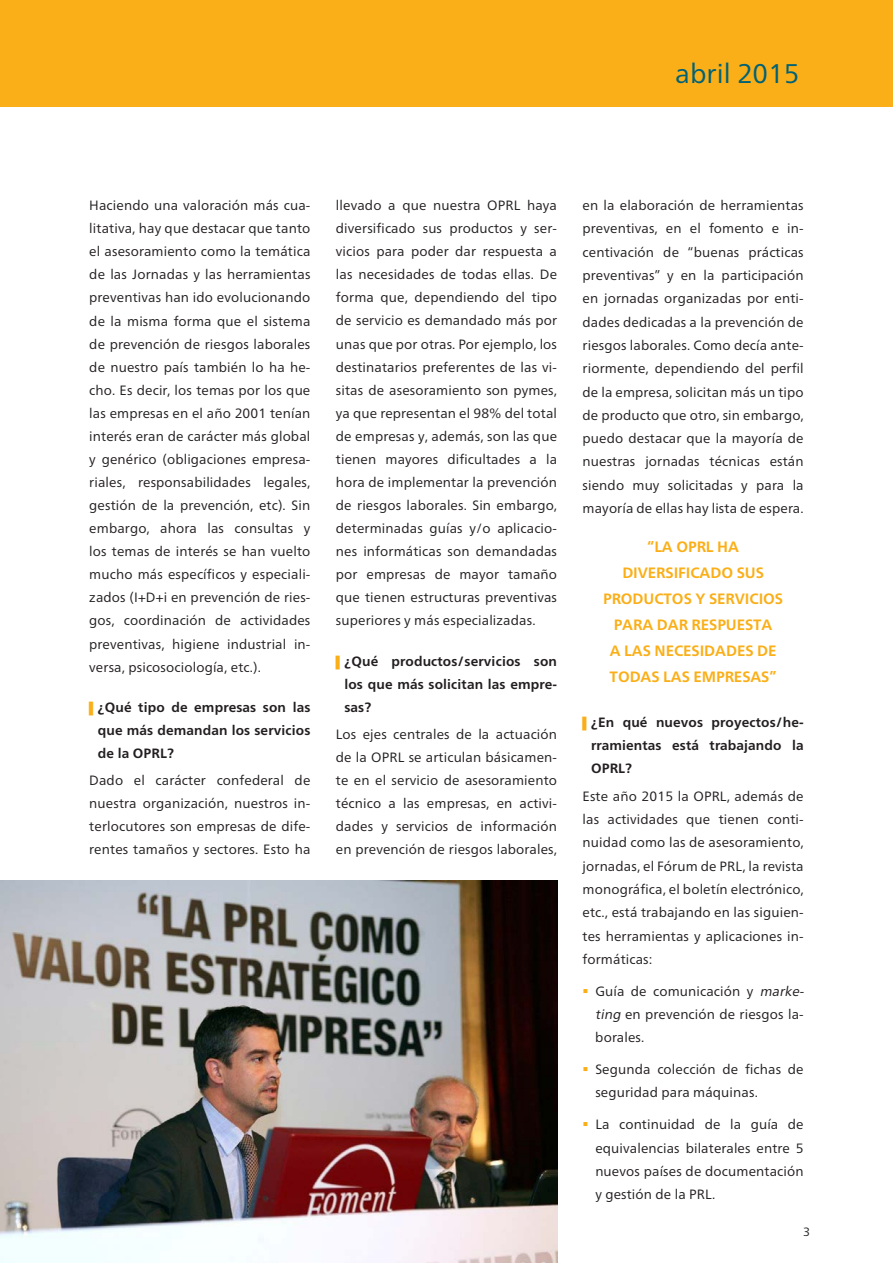
<style>
.page{position:relative;width:893px;height:1263px;background:#fff}
.page>*{position:absolute;margin:0;border:0;box-sizing:border-box;transform-origin:0 0}
.t1{font:27px "Frutiger Neue LT Pro";color:#016176}
.DESTACADO{font:700 15px/26px "Frutiger Neue LT Pro";letter-spacing:-.005em;color:#faaf18;text-align:center}
.texto_artículos{font:13.5px/23.1px "Frutiger Neue LT Pro";letter-spacing:.01em;color:#231f20;text-align:justify}
.t2{font:700 13.5px/23.1px "Frutiger Neue LT Pro";letter-spacing:.01em;color:#231f20;text-align:justify}
.texto_artículos-2{font:12px "Frutiger Neue LT Pro";color:#231f20}
.s1{font-family:"Courier New";color:#faaf18}
.s2{font-style:italic}
</style>
<div class="page">
<div style="left:0;top:0;width:893px;height:106px;background:#faaf18"></div>
<img style="left:0;top:880px;width:557px;height:383px">
<h1 class="t1" style="left:675px;top:57px;width:126px">abril 2015</h1>
<p class="texto_artículos" style="left:89px;top:194px;width:223px">Haciendo una valoración más cua&shy;litativa, hay que destacar que tanto el asesoramiento como la temática de las Jornadas y las herramientas preventivas han ido evolucionando de la misma forma que el sistema de prevención de riesgos laborales de nuestro país también lo ha he&shy;cho. Es decir, los temas por los que las empresas en el año 2001 tenían interés eran de carácter más global y genérico (obligaciones empresa&shy;riales, responsabilidades legales, gestión de la prevención, etc). Sin embargo, ahora las consultas y los temas de interés se han vuelto mucho más específicos y especiali&shy;zados (I+D+i en prevención de ries&shy;gos, coordinación de actividades preventivas, higiene industrial in&shy;versa, psicosociología, etc.).</p>
<p class="t2" style="left:98px;top:695px;width:214px;text-indent:-9px"><span class="s1">▌</span>¿Qué tipo de empresas son las que más demandan los servicios de la OPRL?</p>
<p class="texto_artículos" style="left:89px;top:769px;width:223px">Dado el carácter confederal de nuestra organización, nuestros in&shy;terlocutores son empresas de dife&shy;rentes tamaños y sectores. Esto ha</p>
<p class="texto_artículos" style="left:336px;top:194px;width:223px">llevado a que nuestra OPRL haya diversificado sus productos y ser&shy;vicios para poder dar respuesta a las necesidades de todas ellas. De forma que, dependiendo del tipo de servicio es demandado más por unas que por otras. Por ejemplo, los destinatarios preferentes de las vi&shy;sitas de asesoramiento son pymes, ya que representan el 98% del total de empresas y, además, son las que tienen mayores dificultades a la hora de implementar la prevención de riesgos laborales. Sin embargo, determinadas guías y/o aplicacio&shy;nes informáticas son demandadas por empresas de mayor tamaño que tienen estructuras preventivas superiores y más especializadas.</p>
<p class="t2" style="left:344px;top:649px;width:214px;text-indent:-9px"><span class="s1">▌</span>¿Qué productos/servicios son los que más solicitan las empre&shy;sas?</p>
<p class="texto_artículos" style="left:336px;top:723px;width:223px">Los ejes centrales de la actuación de la OPRL se articulan básicamen&shy;te en el servicio de asesoramiento técnico a las empresas, en activi&shy;dades y servicios de información en prevención de riesgos laborales,</p>
<p class="texto_artículos" style="left:583px;top:194px;width:223px">en la elaboración de herramientas preventivas, en el fomento e in&shy;centivación de “buenas prácticas preventivas” y en la participación en jornadas organizadas por enti&shy;dades dedicadas a la prevención de riesgos laborales. Como decía ante&shy;riormente, dependiendo del perfil de la empresa, solicitan más un tipo de producto que otro, sin embargo, puedo destacar que la mayoría de nuestras jornadas técnicas están siendo muy solicitadas y para la mayoría de ellas hay lista de espera.</p>
<p class="DESTACADO" style="left:603px;top:534px;width:181px">“LA OPRL HA<br>DIVERSIFICADO SUS<br>PRODUCTOS Y SERVICIOS<br>PARA DAR RESPUESTA<br>A LAS NECESIDADES DE<br>TODAS LAS EMPRESAS”</p>
<p class="t2" style="left:591px;top:710px;width:214px;text-indent:-9px"><span class="s1">▌</span>¿En qué nuevos proyectos/he&shy;rramientas está trabajando la OPRL?</p>
<p class="texto_artículos" style="left:583px;top:784px;width:223px">Este año 2015 la OPRL, además de las actividades que tienen conti&shy;nuidad como las de asesoramiento, jornadas, el Fórum de PRL, la revista monográfica, el boletín electrónico, etc., está trabajando en las siguien&shy;tes herramientas y aplicaciones in&shy;formáticas:</p>
<p class="texto_artículos" style="left:595px;top:979px;width:213px;text-align:left">Guía de comunicación y <span class="s2">marke&shy;ting</span> en prevención de riesgos la&shy;borales.</p>
<p class="texto_artículos" style="left:595px;top:1058px;width:210px">Segunda colección de fichas de seguridad para máquinas.</p>
<p class="texto_artículos" style="left:595px;top:1113px;width:210px">La continuidad de la guía de equivalencias bilaterales entre 5 nuevos países de documentación y gestión de la PRL.</p>
<p class="texto_artículos-2" style="left:803px;top:1224px;width:8px">3</p>
</div>
